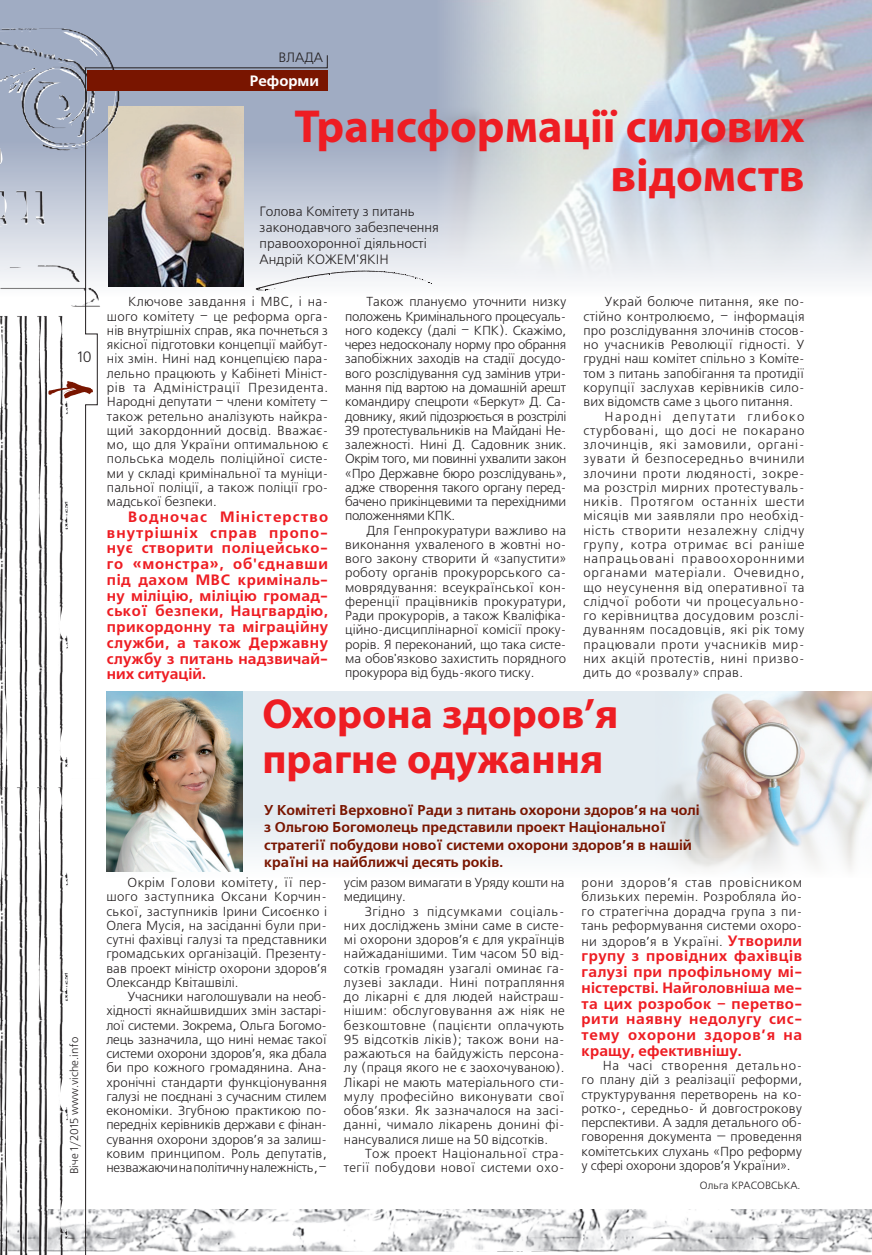
<style>
.page{position:relative;width:872px;height:1255px;background:#fff}
.page>*{position:absolute;margin:0;border:0;box-sizing:border-box;transform-origin:0 0}
.t1{font:700 46.5px/49.5px "Myriad Pro";color:#ee1d23;text-align:right}
.t2{font:700 42px "Myriad Pro";color:#ee1d23}
.text_freeset{font:700 15px/15.8px "Free Set C";letter-spacing:.015em;color:#ee1d23;text-align:justify}
.rubrica_left{font:700 15px "Free Set C";color:#fff}
.foto{font:15px "Free Set C";color:#231f20}
.vrez{font:700 14.25px/17.1px "Free Set C";color:#791500}
.author{font:13.5px/16.2px "Free Set C";color:#231f20}
.rubrica_right{font:13.5px "Free Set C";color:#231f20}
.text_freeset-2{font:13.05px/14.2px "Free Set C";color:#231f20;text-align:justify}
.text_freeset-3{font:13.05px/14.2px "Free Set C";letter-spacing:.025em;color:#231f20;text-align:right}
.text_freeset-4{font:13.05px/14.2px "Free Set C";letter-spacing:-.02em;color:#231f20}
.t3{font:11.25px "Free Set C";color:#231f20}
.foto-2{font:10.5px "Free Set C";color:#231f20}
.s1{font-weight:700;font-size:15px;color:#ee1d23}
</style>
<div class="page">
<div style="left:107px;top:691px;width:765px;height:186px;background:linear-gradient(to bottom,#dde7ee,#f1f5f8)"></div>
<img style="left:655px;top:691px;width:217px;height:186px">
<svg style="left:0;top:1px;width:438px;height:288px;background:#abb6c9"></svg>
<img style="left:438px;top:1px;width:434px;height:280px">
<img style="left:0;top:29px;width:122px;height:123px">
<img style="left:431px;top:1209px;width:441px;height:44px">
<img style="left:0;top:778px;width:48px;height:476px">
<svg style="left:48px;top:55px;width:383px;height:1199px"></svg>
<p class="foto" style="left:77px;top:349px;width:16px">10</p>
<p class="t3" style="left:68px;top:1174px;width:139px;rotate:-90deg">Віче 1/2015 www.viche.info</p>
<p class="rubrica_right" style="left:278px;top:50px;width:46px">ВЛАДА</p>
<p class="rubrica_left" style="left:250px;top:72px;width:71px">Реформи</p>
<p class="t1" style="left:294px;top:100px;width:511px">Трансформації силових відомств</p>
<p class="author" style="left:260px;top:203px;width:181px">Голова Комітету з питань законодавчого забезпечення правоохоронної діяльності<br>Андрій КОЖЕМ'ЯКІН</p>
<p class="text_freeset-2" style="left:107px;top:295px;width:223px;text-indent:21px">Ключове завдання і МВС, і на&shy;шого комітету – це реформа орга&shy;нів внутрішніх справ, яка почнеться з якісної підготовки концепції майбут&shy;ніх змін. Нині над концепцією пара&shy;лельно працюють у Кабінеті Мініст&shy;рів та Адміністрації Президента.<br>Народні депутати – члени комітету – також ретельно аналізують найкра&shy;щий закордонний досвід. Вважає&shy;мо, що для України оптимальною є польська модель поліційної систе&shy;ми у складі кримінальної та муніци&shy;пальної поліції, а також поліції гро&shy;мадської безпеки.</p>
<p class="text_freeset" style="left:107px;top:509px;width:223px;text-indent:21px">Водночас Міністерство внутрішніх справ пропо&shy;нує створити поліцейсько&shy;го «монстра», об'єднавши під дахом МВС криміналь&shy;ну міліцію, міліцію громад&shy;ської безпеки, Нацгвардію, прикордонну та міграційну служби, а також Державну службу з питань надзвичай&shy;них ситуацій.</p>
<p class="text_freeset-2" style="left:345px;top:295px;width:223px;text-indent:21px">Також плануємо уточнити низку положень Кримінального процесуаль&shy;ного кодексу (далі – КПК). Скажімо, через недосконалу норму про обрання запобіжних заходів на стадії досудо&shy;вого розслідування суд замінив утри&shy;мання під вартою на домашній арешт командиру спецроти «Беркут» Д. Са&shy;довнику, який підозрюється в розстрілі 39 протестувальників на Майдані Не&shy;залежності. Нині Д. Садовник зник.<br>Окрім того, ми повинні ухвалити закон «Про Державне бюро розслідувань», адже створення такого органу перед&shy;бачено прикінцевими та перехідними положеннями КПК.</p>
<p class="text_freeset-2" style="left:345px;top:523px;width:223px;text-indent:21px">Для Генпрокуратури важливо на виконання ухваленого в жовтні но&shy;вого закону створити й «запустити» роботу органів прокурорського са&shy;моврядування: всеукраїнської кон&shy;ференції працівників прокуратури, Ради прокурорів, а також Кваліфіка&shy;ційно-дисциплінарної комісії проку&shy;рорів. Я переконаний, що така систе&shy;ма обов'язково захистить порядного прокурора від будь- якого тиску.</p>
<p class="text_freeset-2" style="left:583px;top:295px;width:223px;text-indent:21px">Украй болюче питання, яке по&shy;стійно контролюємо, – інформація про розслідування злочинів стосов&shy;но учасників Революції гідності. У грудні наш комітет спільно з Коміте&shy;том з питань запобігання та протидії корупції заслухав керівників сило&shy;вих відомств саме з цього питання.</p>
<p class="text_freeset-2" style="left:583px;top:409px;width:223px;text-indent:21px">Народні депутати глибоко стурбовані, що досі не покарано злочинців, які замовили, органі&shy;зувати й безпосередньо вчинили злочини проти людяності, зокре&shy;ма розстріл мирних протестуваль&shy;ників. Протягом останніх шести місяців ми заявляли про необхід&shy;ність створити незалежну слідчу групу, котра отримає всі раніше напрацьовані правоохоронними органами матеріали. Очевидно, що неусунення від оперативної та слідчої роботи чи процесуально&shy;го керівництва досудовим розслі&shy;дуванням посадовців, які рік тому працювали проти учасників мир&shy;них акцій протестів, нині призво&shy;дить до «розвалу» справ.</p>
<p class="t2" style="left:262px;top:687px;width:357px">Охорона здоров’я</p>
<p class="t2" style="left:262px;top:732px;width:342px">прагне одужання</p>
<p class="vrez" style="left:264px;top:802px;width:437px">У Комітеті Верховної Ради з питань охорони здоров’я на чолі з Ольгою Богомолець представили проект Національної стратегії побудови нової системи охорони здоров’я в нашій країні на найближчі десять років.</p>
<p class="text_freeset-2" style="left:106px;top:876px;width:222px;text-indent:21px">Окрім Голови комітету, її пер&shy;шого заступника Оксани Корчин&shy;ської, заступників Ірини Сисоєнко і Олега Мусія, на засіданні були при&shy;сутні фахівці галузі та представники громадських організацій. Презенту&shy;вав проект міністр охорони здоров’я Олександр Квіташвілі.</p>
<p class="text_freeset-2" style="left:106px;top:990px;width:222px;text-indent:21px">Учасники наголошували на необ&shy;хідності якнайшвидших змін застарі&shy;лої системи. Зокрема, Ольга Богомо&shy;лець зазначила, що нині немає такої системи охорони здоров’я, яка дбала би про кожного громадянина. Ана&shy;хронічні стандарти функціонування галузі не поєднані з сучасним стилем економіки. Згубною практикою по&shy;передніх керівників держави є фінан&shy;сування охорони здоров’я за залиш&shy;ковим принципом. Роль депутатів, незважаючи на політичну належність, –</p>
<p class="text_freeset-4" style="left:344px;top:876px;width:222px">усім разом вимагати в Уряду кошти на медицину.</p>
<p class="text_freeset-2" style="left:344px;top:904px;width:222px;text-indent:21px">Згідно з підсумками соціаль&shy;них досліджень зміни саме в систе&shy;мі охорони здоров’я є для українців найжаданішими. Тим часом 50 від&shy;сотків громадян узагалі оминає га&shy;лузеві заклади. Нині потрапляння до лікарні є для людей найстраш&shy;нішим: обслуговування аж ніяк не безкоштовне (пацієнти оплачують 95 відсотків ліків); також вони на&shy;ражаються на байдужість персона&shy;лу (праця якого не є заохочуваною).<br>Лікарі не мають матеріального сти&shy;мулу професійно виконувати свої обов’язки. Як зазначалося на засі&shy;данні, чимало лікарень донині фі&shy;нансувалися лише на 50 відсотків.</p>
<p class="text_freeset-3" style="left:344px;top:1146px;width:222px">Тож проект Національної стра&shy;тегії побудови нової системи охо-</p>
<p class="text_freeset-2" style="left:581px;top:876px;width:222px">рони здоров’я став провісником близьких перемін. Розробляла йо&shy;го стратегічна дорадча група з пи&shy;тань реформування системи охоро-</p>
<p class="text_freeset-3" style="left:581px;top:934px;width:222px">ни здоров’я в Україні. <span class="s1">Утворили</span></p>
<p class="text_freeset" style="left:581px;top:948px;width:222px">групу з провідних фахівців галузі при профільному мі&shy;ністерстві. Найголовніша ме&shy;та цих розробок – перетво&shy;рити наявну недолугу сис&shy;тему охорони здоров’я на кращу, ефективнішу.</p>
<p class="text_freeset-2" style="left:581px;top:1059px;width:222px;text-indent:21px">На часі створення детально&shy;го плану дій з реалізації реформи, структурування перетворень на ко&shy;ротко- , середньо- й довгострокову перспективи. А задля детального об&shy;говорення документа — проведення комітетських слухань «Про реформу у сфері охорони здоров’я України».</p>
<p class="foto-2" style="left:700px;top:1179px;width:102px">Ольга КРАСОВСЬКА.</p>
</div>
